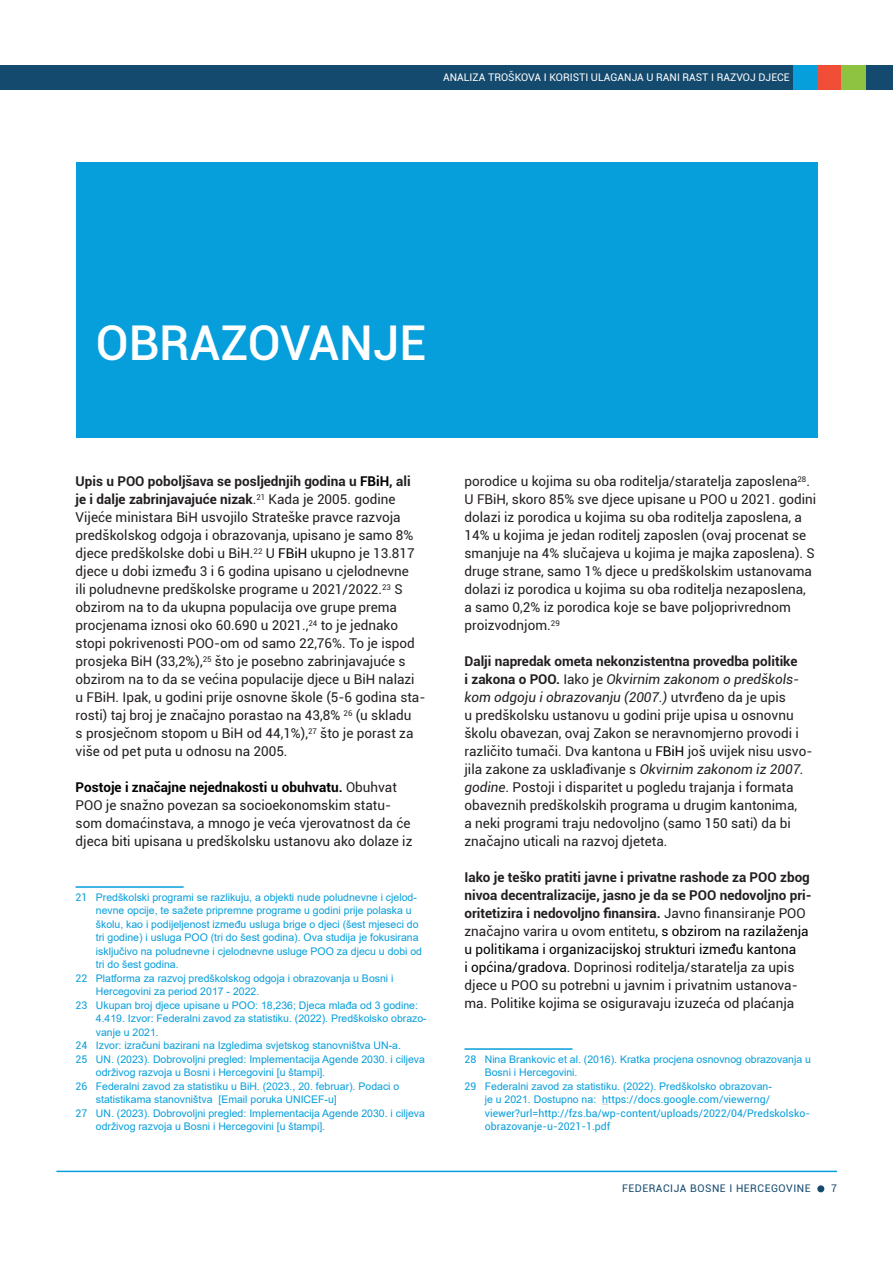
<style>
.page{position:relative;width:893px;height:1263px;background:#fff}
.page>*{position:absolute;margin:0;border:0;box-sizing:border-box;transform-origin:0 0}
.Section_Headline{font:500 48px "Roboto";color:#fff}
.Copy{font:13.5px/18px "Roboto";color:#231f20}
.Footnotes{font:10.5px/13.5px "Arial";color:#069edb}
.Footnotes-2{font:10.5px/13.5px "Roboto";color:#069edb}
.t1{font:10.5px "Roboto";color:#fff}
.t2{font:10.5px "Roboto";letter-spacing:.05em;color:#144a6e}
.s1{font-weight:700}
.s2{font-weight:700;color:#000}
.s3{color:#000}
.s4{font-family:"Roboto"}
.s5{font-style:italic}
.s6{font-family:"Arial"}
</style>
<div class="page">
<hr style="left:56px;top:1171px;width:781px;height:1px;background:#069edb">
<div style="left:817px;top:1185px;width:7px;height:7px;background:#144a6e;border-radius:50%"></div>
<div style="left:0;top:65px;width:893px;height:24px;background:#144a6e"></div>
<div style="left:793px;top:65px;width:24px;height:24px;background:#069edb"></div>
<div style="left:817px;top:65px;width:25px;height:24px;background:#f04e37"></div>
<div style="left:842px;top:65px;width:24px;height:24px;background:#8ec342"></div>
<div style="left:76px;top:162px;width:741px;height:275px;background:#069edb"></div>
<hr style="left:76px;top:886px;width:108px;height:2px;background:#069edb">
<hr style="left:464px;top:1048px;width:108px;height:2px;background:#069edb">
<p class="t1" style="left:443px;top:70px;width:348px">ANALIZA TROŠKOVA I KORISTI ULAGANJA U RANI RAST I RAZVOJ DJECE</p>
<p class="Section_Headline" style="left:96px;top:309px;width:332px">OBRAZOVANJE</p>
<p class="Copy" style="left:76px;top:472px;width:351px"><span class="s1">Upis u POO poboljšava se posljednjih godina u</span> <span class="s2">FBiH</span><span class="s1">, ali<br>je i dalje zabrinjavajuće nizak</span>.<sup>21</sup> Kada je 2005. godine Vijeće ministara BiH usvojilo Strateške pravce razvoja predškolskog odgoja i obrazovanja, upisano je samo 8% djece predškolske dobi u BiH.<sup>22</sup> U <span class="s3">FBiH</span> ukupno je 13.817 djece u dobi između 3 i 6 godina upisano u cjelodnevne<br>ili poludnevne predškolske programe u 2021/2022.<sup>23</sup> S obzirom na to da ukupna populacija ove grupe prema procjenama iznosi oko 60.690 u 2021.,<sup>24</sup> to je jednako stopi pokrivenosti POO-om od samo 22,76%. To je ispod prosjeka BiH <span class="s3">(</span>33,2%)<span class="s3">,</span><sup>25</sup> što je posebno zabrinjavajuće s obzirom na to da se većina populacije djece u BiH nalazi u FBiH. Ipak, u godini prije osnovne škole (5-6 godina sta&shy;rosti) taj broj je značajno porastao na 43,8% <sup>26</sup> (u skladu<br>s prosječnom stopom u BiH od 44,1%),<sup>27</sup> što je porast za više od pet puta u odnosu na 2005.</p>
<p class="Copy" style="left:76px;top:778px;width:338px"><span class="s2">Postoje i značajne nejednakosti u obuhvatu.</span> Obuhvat POO je snažno povezan sa socioekonomskim statu&shy;som domaćinstava, a mnogo je veća vjerovatnost da će djeca biti upisana u predškolsku ustanovu ako dolaze iz</p>
<p class="Footnotes" style="left:96px;top:890px;width:328px;text-indent:-20px"><span class="s4">21</span> Predškolski programi se razlikuju, a objekti nude poludnevne i cjelod&shy;nevne opcije, te sažete pripremne programe u godini prije polaska u školu, kao i podijeljenost između usluga brige o djeci (šest mjeseci do tri godine) i usluga POO (tri do šest godina). Ova studija je fokusirana isključivo na poludnevne i cjelodnevne usluge POO za djecu u dobi od tri do šest godina.</p>
<p class="Footnotes" style="left:96px;top:971px;width:299px;text-indent:-20px"><span class="s4">22</span> Platforma za razvoj predškolskog odgoja i obrazovanja u Bosni i<br>Hercegovini za period 2017 - 2022.</p>
<p class="Footnotes" style="left:96px;top:998px;width:332px;text-indent:-20px"><span class="s4">23</span> Ukupan broj djece upisane u POO: 18,236; Djeca mlađa od 3 godine:<br>4.419. Izvor: Federalni zavod za statistiku. (2022). Predškolsko obrazo&shy;vanje u 2021.</p>
<p class="Footnotes" style="left:76px;top:1038px;width:327px"><span class="s4">24</span> Izvor: izračuni bazirani na Izgledima svjetskog stanovništva UN-a.</p>
<p class="Footnotes" style="left:96px;top:1052px;width:331px;text-indent:-20px"><span class="s4">25</span> UN. (2023). Dobrovoljni pregled: Implementacija Agende 2030. i ciljeva održivog razvoja u Bosni i Hercegovini [u štampi].</p>
<p class="Footnotes" style="left:96px;top:1079px;width:305px;text-indent:-20px"><span class="s4">26</span> Federalni zavod za statistiku u BiH. (2023., 20. februar). Podaci o statistikama stanovništva [Email poruka UNICEF-u]</p>
<p class="Footnotes" style="left:96px;top:1106px;width:331px;text-indent:-20px"><span class="s4">27</span> UN. (2023). Dobrovoljni pregled: Implementacija Agende 2030. i ciljeva održivog razvoja u Bosni i Hercegovini [u štampi].</p>
<p class="Copy" style="left:464px;top:472px;width:353px">porodice u kojima su oba roditelja/staratelja zaposlena<sup>28</sup>.<br>U FBiH, skoro 85% sve djece upisane u POO u 2021. godini dolazi iz porodica u kojima su oba roditelja zaposlena, a 14% u kojima je jedan roditelj zaposlen (ovaj procenat se smanjuje na 4% slučajeva u kojima je majka zaposlena). S druge strane, samo 1% djece u predškolskim ustanovama dolazi iz porodica u kojima su oba roditelja nezaposlena, a samo 0,2% iz porodica koje se bave poljoprivrednom proizvodnjom.<sup>29</sup></p>
<p class="Copy" style="left:464px;top:652px;width:349px"><span class="s1">Dalji napredak ometa nekonzistentna provedba politike<br>i zakona o POO.</span> Iako je <span class="s5">Okvirnim zakonom o predškols&shy;kom odgoju i obrazovanju (2007.)</span> utvrđeno da je upis<br>u predškolsku ustanovu u godini prije upisa u osnovnu školu obavezan, ovaj Zakon se neravnomjerno provodi i različito tumači. Dva kantona u <span class="s3">FBiH</span> još uvijek nisu usvo&shy;jila zakone za usklađivanje s <span class="s5">Okvirnim zakonom iz 2007. godine</span>. Postoji i disparitet u pogledu trajanja i formata obaveznih predškolskih programa u drugim kantonima,<br>a neki programi traju nedovoljno (samo 150 sati) da bi značajno uticali na razvoj djeteta.</p>
<p class="Copy" style="left:464px;top:868px;width:349px"><span class="s1">Iako je teško pratiti javne i privatne rashode za POO zbog nivoa decentralizacije, jasno je da se POO nedovoljno pri&shy;oritetizira i nedovoljno finansira.</span> Javno finansiranje POO značajno varira u ovom entitetu<span class="s3">, s obzirom na razilaženja u politikama i organizacijskoj strukturi između kantona<br>i općina/gradova.</span> Doprinosi roditelja/staratelja za upis djece u POO su potrebni u javnim i privatnim ustanova&shy;ma. Politike kojima se osiguravaju izuzeća od plaćanja</p>
<p class="Footnotes" style="left:485px;top:1052px;width:328px;text-indent:-20px"><span class="s4">28</span> Nina Brankovic et al. (2016). Kratka procjena osnovnog obrazovanja u<br>Bosni i Hercegovini.</p>
<p class="Footnotes-2" style="left:485px;top:1079px;width:327px;text-indent:-20px">29 <span class="s6">Federalni zavod za statistiku. (2022). Predškolsko obrazovan-<br>je u 2021. Dostupno na: h</span>ttps://docs.google.com/viewerng/ viewer?url=http://fzs.ba/wp-content/uploads/2022/04/Predskolsko&shy;obrazovanje-u-2021-1.pdf</p>
<p class="t2" style="left:622px;top:1181px;width:190px">FEDERACIJA BOSNE I HERCEGOVINE</p>
<p class="t2" style="left:831px;top:1181px;width:7px">7</p>
</div>
